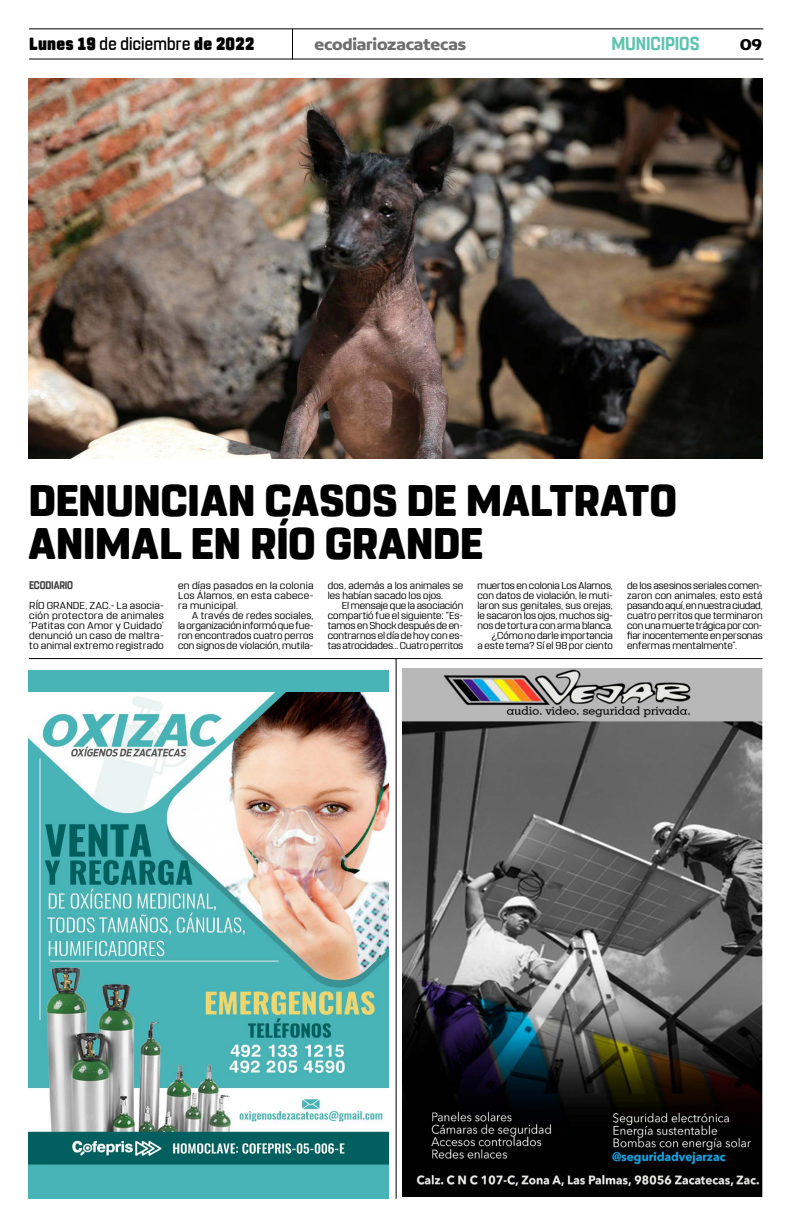
<style>
.page{position:relative;width:791px;height:1225px;background:#fff}
.page>*{position:absolute;margin:0;border:0;box-sizing:border-box;transform-origin:0 0}
.t1{font:800 44px/43px "Rohn Rounded";letter-spacing:-.01em;color:#000}
.t2{font:700 18.6px "Rohn Rounded";letter-spacing:-.01em;color:#5ec4af;scale:.91 1}
.t3{font:900 17.6px "Rohn Rounded";letter-spacing:.015em;color:#000;scale:.91 1}
.t4{font:700 16.9px "Concord";letter-spacing:-.01em;color:#706f6f}
.t5{font:700 16.9px "Concord";color:#000}
.t6{font:700 11px "Rohn Rounded";letter-spacing:-.015em;color:#3d3d3d;scale:.87 1}
.t7{font:10px/10px "Rohn Rounded";letter-spacing:.005em;color:#000;text-align:justify;scale:1.06 1}
.t8{font:10px/10px "Rohn Rounded";letter-spacing:.005em;color:#000;text-align:justify;scale:1.09 1}
.s1{font-weight:500}
</style>
<div class="page">
<hr style="left:29px;top:28px;width:734px;height:1px;background:#000">
<hr style="left:29px;top:59px;width:734px;height:1px;background:#000">
<hr style="left:292px;top:29px;width:1px;height:31px;background:#000">
<svg style="left:28px;top:658px;width:369px;height:541px"></svg>
<div style="left:28px;top:670px;width:360px;height:528px;background:#48b4b7"></div>
<img style="left:28px;top:692px;width:360px;height:473px">
<img style="left:403px;top:668px;width:360px;height:528px">
<hr style="left:395px;top:658px;width:368px;height:1px;background:#000">
<img style="left:29px;top:78px;width:734px;height:380px">
<h3 class="t3" style="left:29px;top:33px;width:249px">Lunes 19 <span class="s1">de diciembre</span> de 2022</h3>
<h3 class="t4" style="left:314px;top:34px;width:153px">ecodiariozacatecas</h3>
<h2 class="t2" style="left:611px;top:32px;width:98px">MUNICIPIOS</h2>
<h3 class="t5" style="left:740px;top:34px;width:24px">09</h3>
<h1 class="t1" style="left:28px;top:479px;width:650px">DENUNCIAN CASOS DE MALTRATO<br>ANIMAL EN RÍO GRANDE</h1>
<p class="t6" style="left:29px;top:578px;width:52px">ECODIARIO</p>
<p class="t8" style="left:178px;top:580px;width:126px">en días pasados en la colonia Los Álamos, en esta cabece&shy;ra municipal.</p>
<p class="t7" style="left:178px;top:610px;width:129px;text-indent:14px">A través de redes sociales, la organización informó que fue&shy;ron encontrados cuatro perros con signos de violación, mutila-</p>
<p class="t8" style="left:29px;top:600px;width:125px">RÍO GRANDE, ZAC.- La asocia&shy;ción protectora de animales ‘Patitas con Amor y Cuidado’ denunció un caso de maltra&shy;to animal extremo registrado</p>
<p class="t7" style="left:328px;top:580px;width:129px">dos, además a los animales se les habían sacado los ojos.</p>
<p class="t7" style="left:328px;top:600px;width:129px;text-indent:14px">El mensaje que la asociación compartió fue el siguiente: “Es&shy;tamos en Shock después de en&shy;contrarnos el día de hoy con es&shy;tas atrocidades... Cuatro perritos</p>
<p class="t7" style="left:477px;top:580px;width:129px;text-align:right">muertos en colonia Los Alamos, con datos de violación, le muti&shy;laron sus genitales, sus orejas, le sacaron los ojos, muchos sig&shy;nos de tortura con arma blanca. ¿Cómo no darle importancia<br>a este tema? Sí el 98 por ciento</p>
<p class="t7" style="left:627px;top:580px;width:129px">de los asesinos seriales comen&shy;zaron con animales, esto está pasando aquí, en nuestra ciudad, cuatro perritos que terminaron con una muerte trágica por con&shy;fiar inocentemente en personas enfermas mentalmente”.</p>
</div>
